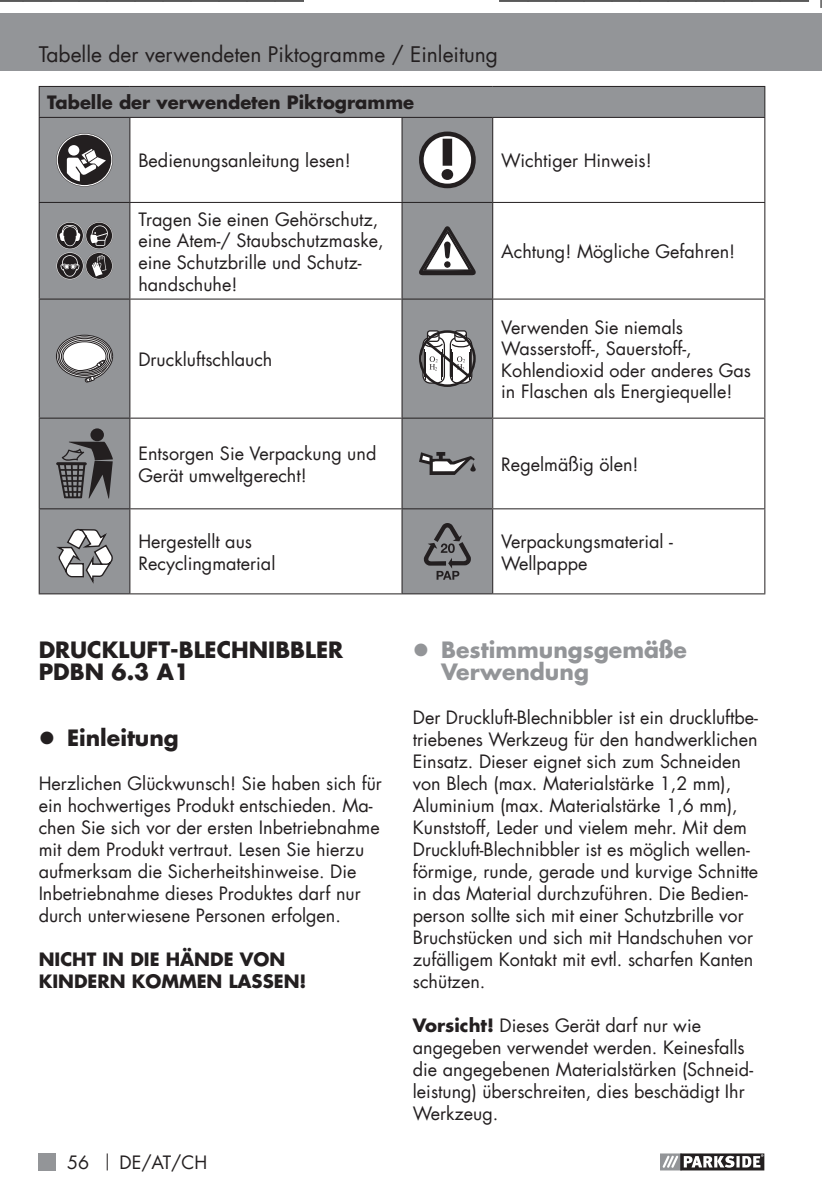
<style>
.page{position:relative;width:822px;height:1191px;background:#fff}
.page>*{position:absolute;margin:0;border:0;box-sizing:border-box;transform-origin:0 0}
.t1{font:700 22px/22px "Futura LT";color:#231f20}
.t2{font:700 22px/22px "Futura LT";color:#939598}
.t3{font:21px "Futura LT";color:#231f20}
.t4{font:18px/22px "Futura LT";color:#231f20}
.t5{font:700 18px/22px "Futura LT";color:#231f20}
.s1{font-weight:700}
</style>
<div class="page">
<div style="left:0;top:14px;width:821px;height:57px;background:#939598"></div>
<div style="left:39px;top:1153px;width:17px;height:17px;background:#939598"></div>
<svg style="left:107px;top:1153px;width:1px;height:17px"></svg>
<svg style="left:660px;top:1153px;width:104px;height:17px"></svg>
<svg style="left:40px;top:87px;width:724px;height:506px"></svg>
<div style="left:493px;top:418px;width:272px;height:91px;background:#fff"></div>
<hr style="left:764px;top:87px;width:1px;height:30px;background:#231f20">
<hr style="left:39px;top:86px;width:91px;height:1px;background:#231f20">
<hr style="left:39px;top:87px;width:1px;height:30px;background:#231f20">
<hr style="left:130px;top:86px;width:272px;height:1px;background:#231f20">
<hr style="left:402px;top:86px;width:91px;height:1px;background:#231f20">
<hr style="left:493px;top:86px;width:272px;height:1px;background:#231f20">
<hr style="left:39px;top:117px;width:91px;height:1px;background:#231f20">
<hr style="left:39px;top:118px;width:1px;height:84px;background:#231f20">
<hr style="left:130px;top:117px;width:272px;height:1px;background:#231f20">
<hr style="left:129px;top:118px;width:1px;height:84px;background:#231f20">
<hr style="left:402px;top:117px;width:91px;height:1px;background:#231f20">
<hr style="left:402px;top:118px;width:1px;height:84px;background:#231f20">
<hr style="left:493px;top:117px;width:272px;height:1px;background:#231f20">
<hr style="left:492px;top:118px;width:1px;height:84px;background:#231f20">
<hr style="left:764px;top:118px;width:1px;height:84px;background:#231f20">
<hr style="left:39px;top:202px;width:91px;height:1px;background:#231f20">
<hr style="left:39px;top:203px;width:1px;height:96px;background:#231f20">
<hr style="left:130px;top:202px;width:272px;height:1px;background:#231f20">
<hr style="left:129px;top:203px;width:1px;height:96px;background:#231f20">
<hr style="left:402px;top:202px;width:91px;height:1px;background:#231f20">
<hr style="left:402px;top:203px;width:1px;height:96px;background:#231f20">
<hr style="left:493px;top:202px;width:272px;height:1px;background:#231f20">
<hr style="left:492px;top:203px;width:1px;height:96px;background:#231f20">
<hr style="left:764px;top:203px;width:1px;height:96px;background:#231f20">
<hr style="left:39px;top:299px;width:91px;height:1px;background:#231f20">
<hr style="left:39px;top:300px;width:1px;height:118px;background:#231f20">
<hr style="left:130px;top:299px;width:272px;height:1px;background:#231f20">
<hr style="left:129px;top:300px;width:1px;height:118px;background:#231f20">
<hr style="left:402px;top:299px;width:91px;height:1px;background:#231f20">
<hr style="left:402px;top:300px;width:1px;height:118px;background:#231f20">
<hr style="left:493px;top:299px;width:272px;height:1px;background:#231f20">
<hr style="left:492px;top:300px;width:1px;height:118px;background:#231f20">
<hr style="left:764px;top:300px;width:1px;height:118px;background:#231f20">
<hr style="left:39px;top:418px;width:91px;height:1px;background:#231f20">
<hr style="left:39px;top:419px;width:1px;height:89px;background:#231f20">
<hr style="left:130px;top:418px;width:272px;height:1px;background:#231f20">
<hr style="left:129px;top:419px;width:1px;height:89px;background:#231f20">
<hr style="left:39px;top:508px;width:91px;height:1px;background:#231f20">
<hr style="left:39px;top:509px;width:1px;height:84px;background:#231f20">
<hr style="left:130px;top:508px;width:272px;height:1px;background:#231f20">
<hr style="left:129px;top:509px;width:1px;height:84px;background:#231f20">
<hr style="left:39px;top:593px;width:91px;height:1px;background:#231f20">
<hr style="left:130px;top:593px;width:272px;height:1px;background:#231f20">
<hr style="left:402px;top:418px;width:91px;height:1px;background:#231f20">
<hr style="left:402px;top:419px;width:1px;height:89px;background:#231f20">
<hr style="left:493px;top:418px;width:272px;height:1px;background:#231f20">
<hr style="left:492px;top:419px;width:1px;height:89px;background:#231f20">
<hr style="left:764px;top:419px;width:1px;height:89px;background:#231f20">
<hr style="left:402px;top:508px;width:91px;height:1px;background:#231f20">
<hr style="left:402px;top:509px;width:1px;height:84px;background:#231f20">
<hr style="left:493px;top:508px;width:272px;height:1px;background:#231f20">
<hr style="left:492px;top:509px;width:1px;height:84px;background:#231f20">
<hr style="left:764px;top:509px;width:1px;height:84px;background:#231f20">
<hr style="left:402px;top:593px;width:91px;height:1px;background:#231f20">
<hr style="left:493px;top:593px;width:272px;height:1px;background:#231f20">
<svg style="left:56px;top:133px;width:57px;height:54px"></svg>
<svg style="left:419px;top:132px;width:57px;height:56px"></svg>
<svg style="left:56px;top:222px;width:57px;height:58px;background:#6b696a"></svg>
<svg style="left:419px;top:226px;width:57px;height:49px"></svg>
<svg style="left:56px;top:335px;width:57px;height:48px"></svg>
<svg style="left:419px;top:330px;width:57px;height:57px"></svg>
<svg style="left:56px;top:442px;width:57px;height:57px;background:#5f5f61"></svg>
<div style="left:90px;top:428px;width:14px;height:13px;background:#231f20;border-radius:50%"></div>
<svg style="left:419px;top:452px;width:58px;height:23px"></svg>
<svg style="left:54px;top:528px;width:59px;height:59px"></svg>
<svg style="left:424px;top:523px;width:47px;height:57px;background:#747577"></svg>
<svg style="left:820px;top:0;width:2px;height:15px"></svg>
<svg style="left:0;top:0;width:304px;height:14px"></svg>
<svg style="left:499px;top:0;width:310px;height:2px"></svg>
<p class="t3" style="left:39px;top:41px;width:461px">Tabelle der verwendeten Piktogramme / Einleitung</p>
<p class="t5" style="left:47px;top:91px;width:368px">Tabelle der verwendeten Piktogramme</p>
<p class="t4" style="left:138px;top:150px;width:214px">Bedienungsanleitung lesen!</p>
<p class="t4" style="left:501px;top:150px;width:152px">Wichtiger Hinweis!</p>
<p class="t4" style="left:138px;top:209px;width:247px">Tragen Sie einen Gehörschutz, eine Atem-/ Staubschutzmaske, eine Schutzbrille und Schutz&shy;handschuhe!</p>
<p class="t4" style="left:501px;top:241px;width:236px">Achtung! Mögliche Gefahren!</p>
<p class="t4" style="left:138px;top:349px;width:136px">Druckluftschlauch</p>
<p class="t4" style="left:501px;top:316px;width:251px">Verwenden Sie niemals<br>Wasserstoff-, Sauerstoff-,<br>Kohlendioxid oder anderes Gas in Flaschen als Energiequelle!</p>
<p class="t4" style="left:138px;top:443px;width:240px">Entsorgen Sie Verpackung und<br>Gerät umweltgerecht!</p>
<p class="t4" style="left:501px;top:454px;width:139px">Regelmäßig ölen!</p>
<p class="t4" style="left:138px;top:531px;width:139px">Hergestellt aus<br>Recyclingmaterial</p>
<p class="t4" style="left:501px;top:531px;width:173px">Verpackungsmaterial -<br>Wellpappe</p>
<p class="t1" style="left:39px;top:638px;width:306px">DRUCKLUFT-BLECHNIBBLER<br>PDBN 6.3 A1</p>
<p class="t1" style="left:67px;top:726px;width:113px">Einleitung</p>
<p class="t4" style="left:39px;top:773px;width:345px">Herzlichen Glückwunsch! Sie haben sich für ein hochwertiges Produkt entschieden. Ma&shy;chen Sie sich vor der ersten Inbetriebnahme mit dem Produkt vertraut. Lesen Sie hierzu aufmerksam die Sicherheitshinweise. Die Inbetriebnahme dieses Produktes darf nur durch unterwiesene Personen erfolgen.</p>
<p class="t5" style="left:39px;top:948px;width:269px">NICHT IN DIE HÄNDE VON<br>KINDERN KOMMEN LASSEN!</p>
<p class="t4" style="left:67px;top:1152px;width:24px">56</p>
<p class="t4" style="left:120px;top:1152px;width:89px">DE/AT/CH</p>
<p class="t2" style="left:441px;top:638px;width:247px">Bestimmungsgemäße<br>Verwendung</p>
<p class="t4" style="left:413px;top:707px;width:347px">Der Druckluft-Blechnibbler ist ein druckluftbe&shy;triebenes Werkzeug für den handwerklichen Einsatz. Dieser eignet sich zum Schneiden von Blech (max. Materialstärke 1,2 mm), Aluminium (max. Materialstärke 1,6 mm), Kunststoff, Leder und vielem mehr. Mit dem Druckluft-Blechnibbler ist es möglich wellen&shy;förmige, runde, gerade und kurvige Schnitte in das Material durchzuführen. Die Bedien&shy;person sollte sich mit einer Schutzbrille vor Bruchstücken und sich mit Handschuhen vor zufälligem Kontakt mit evtl. scharfen Kanten schützen.</p>
<p class="t4" style="left:413px;top:1014px;width:342px"><span class="s1">Vorsicht!</span> Dieses Gerät darf nur wie angegeben verwendet werden. Keinesfalls die angegebenen Materialstärken (Schneid&shy;leistung) überschreiten, dies beschädigt Ihr Werkzeug.</p>
</div>
